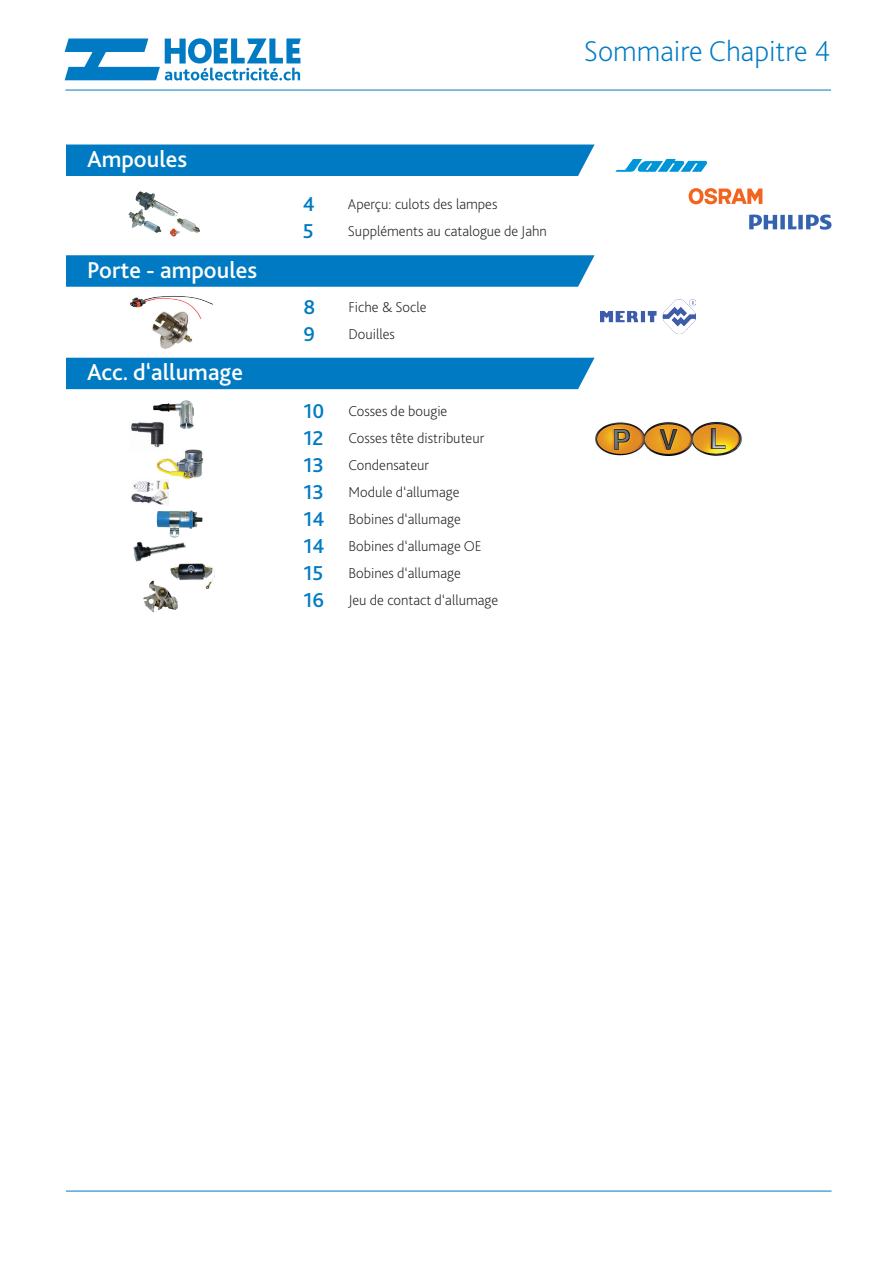
<style>
.page{position:relative;width:893px;height:1263px;background:#fff}
.page>*{position:absolute;margin:0;border:0;box-sizing:border-box;transform-origin:0 0}
.t1{font:200 30px "Bliss 2";color:#007bc3}
.IHV_KAP{font:500 24px "Bliss 2";color:#fff}
.t2{font:500 21px "Bliss 2";color:#007bc3}
.t3{font:200 15px "Bliss 2";color:#231f20}
.s1{font-weight:500;font-size:21px;color:#007bc3}
</style>
<div class="page">
<hr style="left:65px;top:90px;width:766px;height:1px;background:#007bc3">
<svg style="left:65px;top:38px;width:236px;height:42px"></svg>
<hr style="left:66px;top:1191px;width:765px;height:1px;background:#007bc3">
<div style="left:66px;top:145px;width:529px;height:31px;background:#007bc3"></div>
<svg style="left:66px;top:255px;width:529px;height:32px;background:#087fc4"></svg>
<div style="left:66px;top:358px;width:529px;height:31px;background:#007bc3"></div>
<img style="left:157px;top:450px;width:46px;height:29px">
<img style="left:131px;top:480px;width:37px;height:25px">
<img style="left:152px;top:322px;width:40px;height:27px">
<img style="left:130px;top:296px;width:83px;height:26px">
<img style="left:128px;top:191px;width:72px;height:46px">
<img style="left:131px;top:422px;width:33px;height:26px">
<img style="left:156px;top:510px;width:47px;height:24px">
<img style="left:170px;top:564px;width:44px;height:25px">
<img style="left:153px;top:401px;width:40px;height:28px">
<img style="left:133px;top:534px;width:53px;height:37px">
<img style="left:143px;top:576px;width:36px;height:37px">
<img style="left:595px;top:422px;width:147px;height:34px">
<img style="left:601px;top:300px;width:95px;height:33px">
<svg style="left:749px;top:215px;width:82px;height:15px"></svg>
<svg style="left:615px;top:159px;width:92px;height:13px"></svg>
<svg style="left:689px;top:188px;width:73px;height:16px"></svg>
<p class="IHV_KAP" style="left:87px;top:144px;width:102px">Ampoules</p>
<p class="IHV_KAP" style="left:87px;top:255px;width:172px">Porte - ampoules</p>
<p class="IHV_KAP" style="left:87px;top:357px;width:158px">Acc. d‘allumage</p>
<h1 class="t1" style="left:584px;top:33px;width:248px">Sommaire Chapitre 4</h1>
<p class="t2" style="left:303px;top:191px;width:14px">4</p>
<p class="t3" style="left:348px;top:195px;width:151px">Aperçu: culots des lampes</p>
<p class="t2" style="left:303px;top:218px;width:12px">5</p>
<p class="t3" style="left:348px;top:222px;width:200px">Suppléments au catalogue de Jahn</p>
<p class="t2" style="left:303px;top:294px;width:13px">8</p>
<p class="t3" style="left:348px;top:298px;width:80px">Fiche &amp; Socle</p>
<p class="t2" style="left:303px;top:321px;width:13px">9</p>
<p class="t3" style="left:348px;top:325px;width:48px">Douilles</p>
<p class="t3" style="left:303px;top:402px;width:145px"><span class="s1">10</span> Cosses de bougie</p>
<p class="t3" style="left:303px;top:429px;width:182px"><span class="s1">12</span> Cosses tête distributeur</p>
<p class="t3" style="left:303px;top:456px;width:127px"><span class="s1">13</span> Condensateur</p>
<p class="t3" style="left:303px;top:483px;width:158px"><span class="s1">13</span> Module d‘allumage</p>
<p class="t3" style="left:303px;top:510px;width:159px"><span class="s1">14</span> Bobines d‘allumage</p>
<p class="t3" style="left:303px;top:537px;width:180px"><span class="s1">14</span> Bobines d‘allumage OE</p>
<p class="t3" style="left:303px;top:564px;width:159px"><span class="s1">15</span> Bobines d‘allumage</p>
<p class="t3" style="left:303px;top:591px;width:196px"><span class="s1">16</span> Jeu de contact d‘allumage</p>
</div>
